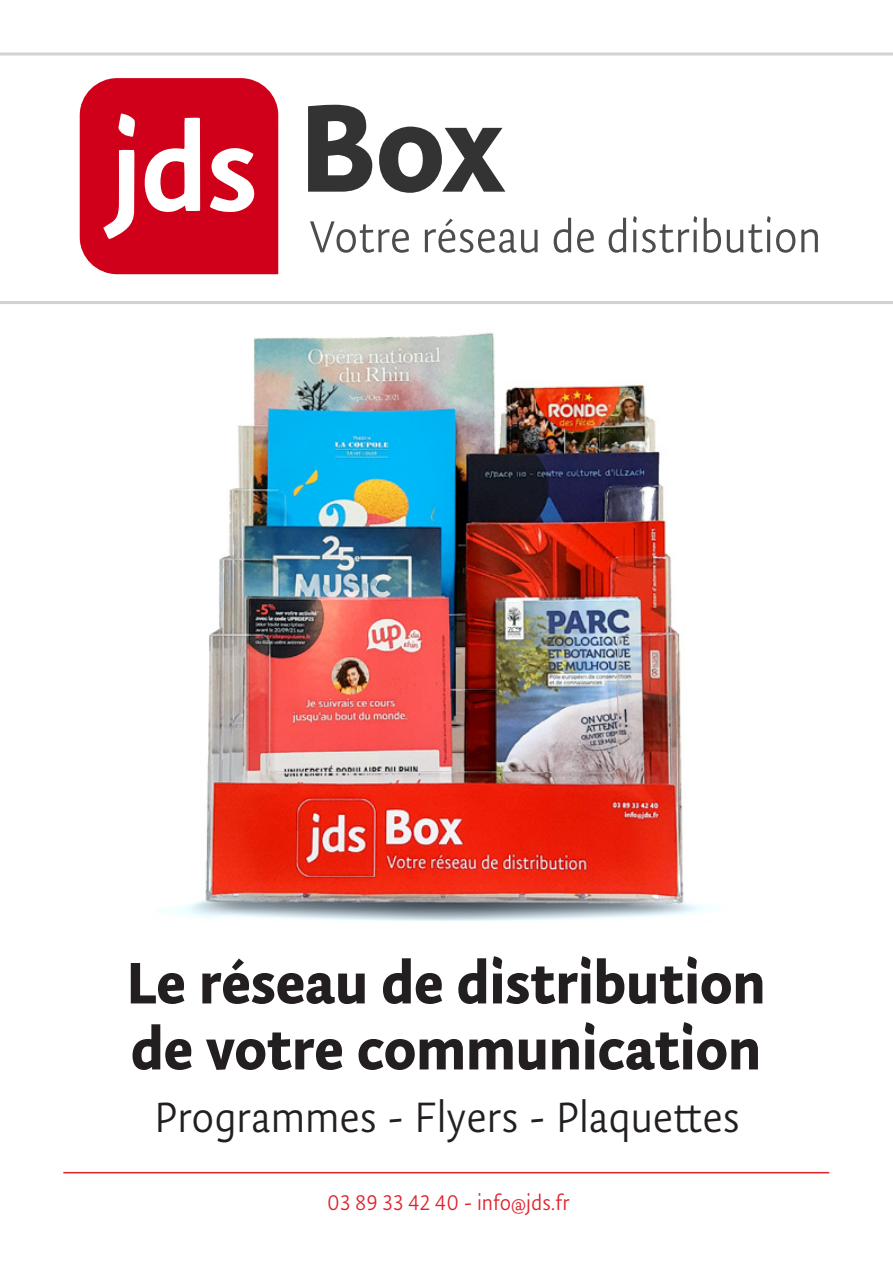
<style>
.page{position:relative;width:893px;height:1263px;background:#fff}
.page>*{position:absolute;margin:0;border:0;box-sizing:border-box;transform-origin:0 0}
.t1{font:700 140.85px "Tempera Pro";color:#333}
.t2{font:700 66px/66px "Tempera Pro";color:#231f20}
.t3{font:50.4px "Tempera Pro Normal";color:#4d4d4d}
.t4{font:48px "Tempera Pro Normal";color:#231f20}
.t5{font:24px "Tempera Pro Normal";color:#de242f}
</style>
<div class="page">
<img style="left:170px;top:332px;width:538px;height:589px">
<svg style="left:0;top:52px;width:893px;height:252px"></svg>
<hr style="left:63px;top:1172px;width:766px;height:1px;background:#de242f">
<svg style="left:80px;top:78px;width:198px;height:196px"></svg>
<p class="t1" style="left:299px;top:66px;width:207px">Box</p>
<p class="t3" style="left:309px;top:209px;width:514px">Votre réseau de distribution</p>
<p class="t2" style="left:126px;top:950px;width:641px">Le réseau de distribution de votre communication</p>
<p class="t4" style="left:154px;top:1091px;width:587px">Programmes - Flyers - Plaquettes</p>
<p class="t5" style="left:327px;top:1189px;width:244px">03 89 33 42 40 - info@jds.fr</p>
</div>
